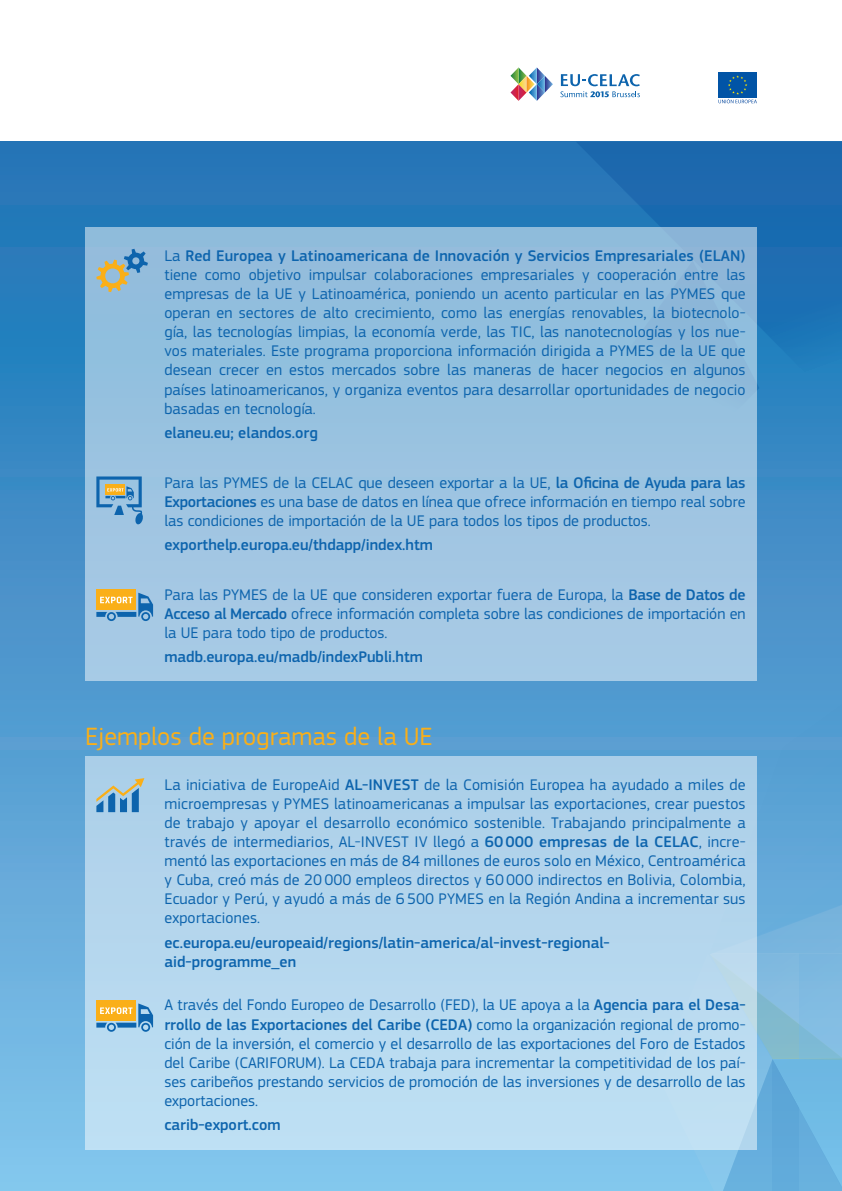
<style>
.page{position:relative;width:842px;height:1191px;background:#fff}
.page>*{position:absolute;margin:0;border:0;box-sizing:border-box;transform-origin:0 0}
.t1{font:26px "EC Square Sans Pro";color:#faaf18}
.t2{font:16px/19px "EC Square Sans Pro";color:#0d64ad;text-align:justify}
.t3{font:500 16px/19px "EC Square Sans Pro";color:#0d64ad}
.s1{font-weight:500}
</style>
<div class="page">
<div style="left:0;top:141px;width:842px;height:1050px;background:linear-gradient(to bottom,#1970b3,#84c4eb)"></div>
<svg style="left:576px;top:142px;width:266px;height:278px;background:#1e6fb3"></svg>
<svg style="left:710px;top:573px;width:132px;height:331px;background:#559dd1"></svg>
<div style="left:628px;top:1149px;width:82px;height:42px;background:#82c6ed"></div>
<svg style="left:710px;top:904px;width:132px;height:287px;background:#73b5dd"></svg>
<div style="left:85px;top:227px;width:672px;height:453px;background:#9ac3e1"></div>
<svg style="left:96px;top:249px;width:52px;height:43px"></svg>
<svg style="left:96px;top:476px;width:47px;height:49px"></svg>
<div style="left:96px;top:589px;width:40px;height:21px;background:#faaf18"></div>
<svg style="left:96px;top:592px;width:57px;height:29px"></svg>
<div style="left:85px;top:756px;width:672px;height:393px;background:#b5d7ee"></div>
<svg style="left:96px;top:778px;width:48px;height:34px"></svg>
<div style="left:96px;top:999px;width:40px;height:21px;background:#faaf18"></div>
<svg style="left:96px;top:1003px;width:57px;height:28px"></svg>
<svg style="left:511px;top:67px;width:42px;height:34px"></svg>
<svg style="left:560px;top:74px;width:80px;height:23px"></svg>
<div style="left:718px;top:72px;width:39px;height:26px;background:#0154a6"></div>
<svg style="left:718px;top:75px;width:39px;height:28px"></svg>
<p class="t2" style="left:164px;top:247px;width:583px">La <span class="s1">Red Europea y Latinoamericana de Innovación y Servicios Empresariales (ELAN) </span>tiene como objetivo impulsar colaboraciones empresariales y cooperación entre las empresas de la UE y Latinoamérica, poniendo un acento particular en las PYMES que operan en sectores de alto crecimiento, como las energías renovables, la biotecnolo&shy;gía, las tecnologías limpias, la economía verde, las TIC, las nanotecnologías y los nue&shy;vos materiales. Este programa proporciona información dirigida a PYMES de la UE que desean crecer en estos mercados sobre las maneras de hacer negocios en algunos países latinoamericanos, y organiza eventos para desarrollar oportunidades de negocio basadas en tecnología.</p>
<p class="t3" style="left:164px;top:424px;width:155px">elaneu.eu; elandos.org</p>
<p class="t2" style="left:164px;top:473px;width:583px">Para las PYMES de la CELAC que deseen exportar a la UE, <span class="s1">la Oficina de Ayuda para las Exportaciones</span> es una base de datos en línea que ofrece información en tiempo real sobre las condiciones de importación de la UE para todos los tipos de productos.</p>
<p class="t3" style="left:164px;top:536px;width:270px">exporthelp.europa.eu/thdapp/index.htm</p>
<p class="t2" style="left:164px;top:585px;width:583px">Para las PYMES de la UE que consideren exportar fuera de Europa, la <span class="s1">Base de Datos de Acceso al Mercado</span> ofrece información completa sobre las condiciones de importación en la UE para todo tipo de productos.</p>
<p class="t3" style="left:164px;top:648px;width:260px">madb.europa.eu/madb/indexPubli.htm</p>
<p class="t1" style="left:85px;top:721px;width:349px">Ejemplos de programas de la UE</p>
<p class="t2" style="left:164px;top:775px;width:583px">La iniciativa de EuropeAid <span class="s1">AL-INVEST</span> de la Comisión Europea ha ayudado a miles de microempresas y PYMES latinoamericanas a impulsar las exportaciones, crear puestos de trabajo y apoyar el desarrollo económico sostenible. Trabajando principalmente a través de intermediarios, AL-INVEST IV llegó a <span class="s1">60 000 empresas de la CELAC</span>, incre&shy;mentó las exportaciones en más de 84 millones de euros solo en México, Centroamérica y Cuba, creó más de 20 000 empleos directos y 60 000 indirectos en Bolivia, Colombia, Ecuador y Perú, y ayudó a más de 6 500 PYMES en la Región Andina a incrementar sus exportaciones.</p>
<p class="t3" style="left:164px;top:933px;width:447px">ec.europa.eu/europeaid/regions/latin-america/al-invest-regional&shy;aid-programme_en</p>
<p class="t2" style="left:164px;top:995px;width:583px">A través del Fondo Europeo de Desarrollo (FED), la UE apoya a la <span class="s1">Agencia para el Desa&shy;rrollo de las Exportaciones del Caribe (CEDA)</span> como la organización regional de promo&shy;ción de la inversión, el comercio y el desarrollo de las exportaciones del Foro de Estados del Caribe (CARIFORUM). La CEDA trabaja para incrementar la competitividad de los paí&shy;ses caribeños prestando servicios de promoción de las inversiones y de desarrollo de las exportaciones.</p>
<p class="t3" style="left:164px;top:1115px;width:118px">carib-export.com</p>
</div>
